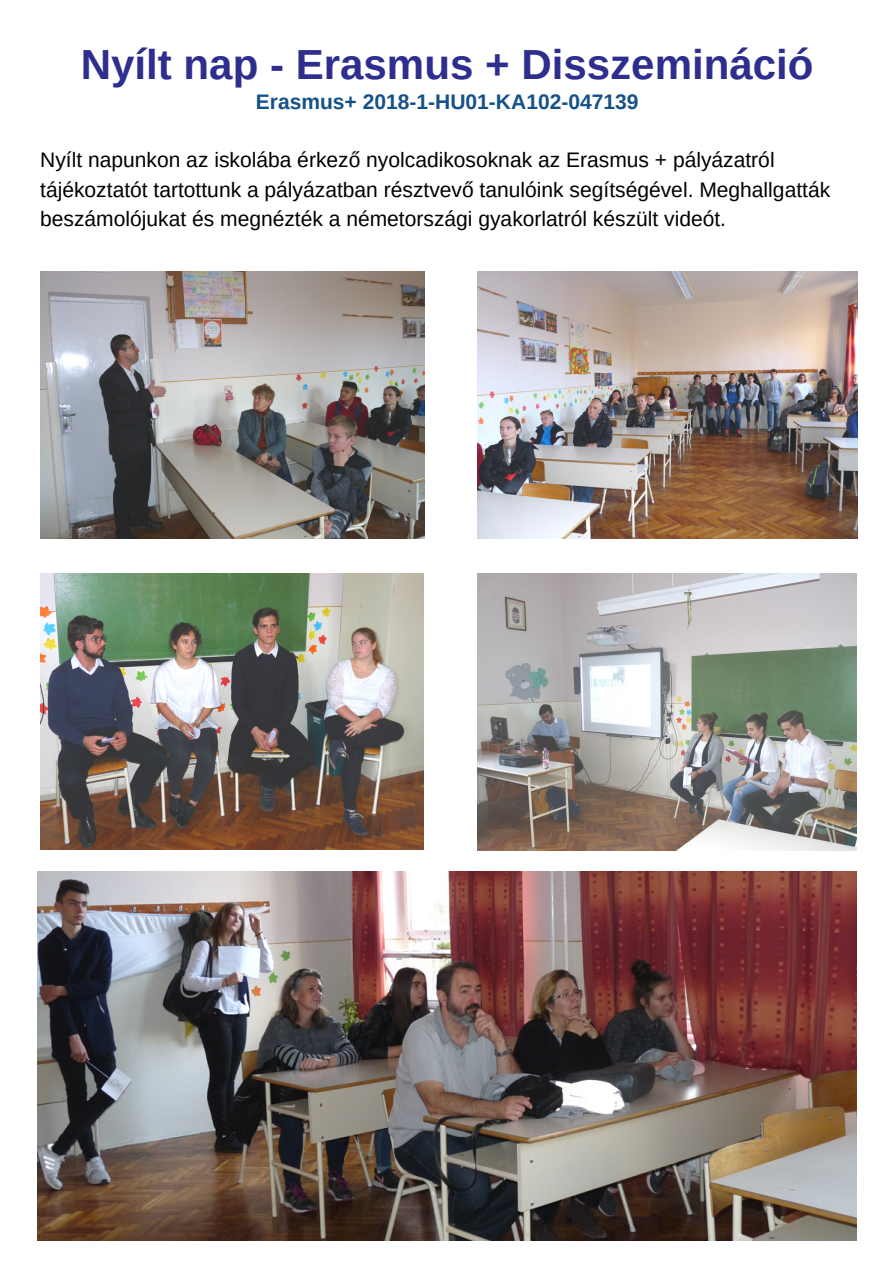
<style>
.page{position:relative;width:894px;height:1264px;background:#fff}
.page>*{position:absolute;margin:0;border:0;box-sizing:border-box;transform-origin:0 0}
.t1{font:700 42px "Arimo";color:#2d2e8d}
.t2{font:21px/29.2px "Arimo";color:#000}
.t3{font:700 21px "Arimo";color:#155189}
</style>
<div class="page">
<img style="left:40px;top:573px;width:383px;height:276px">
<img style="left:477px;top:272px;width:380px;height:267px">
<img style="left:40px;top:272px;width:384px;height:266px">
<img style="left:38px;top:871px;width:818px;height:369px">
<img style="left:477px;top:573px;width:379px;height:277px">
<h1 class="t1" style="left:81px;top:41px;width:734px">Nyílt nap - Erasmus + Disszemináció</h1>
<p class="t3" style="left:256px;top:90px;width:384px">Erasmus+ 2018-1-HU01-KA102-047139</p>
<p class="t2" style="left:40px;top:145px;width:791px">Nyílt napunkon az iskolába érkező nyolcadikosoknak az Erasmus + pályázatról tájékoztatót tartottunk a pályázatban résztvevő tanulóink segítségével. Meghallgatták beszámolójukat és megnézték a németországi gyakorlatról készült videót.</p>
</div>
